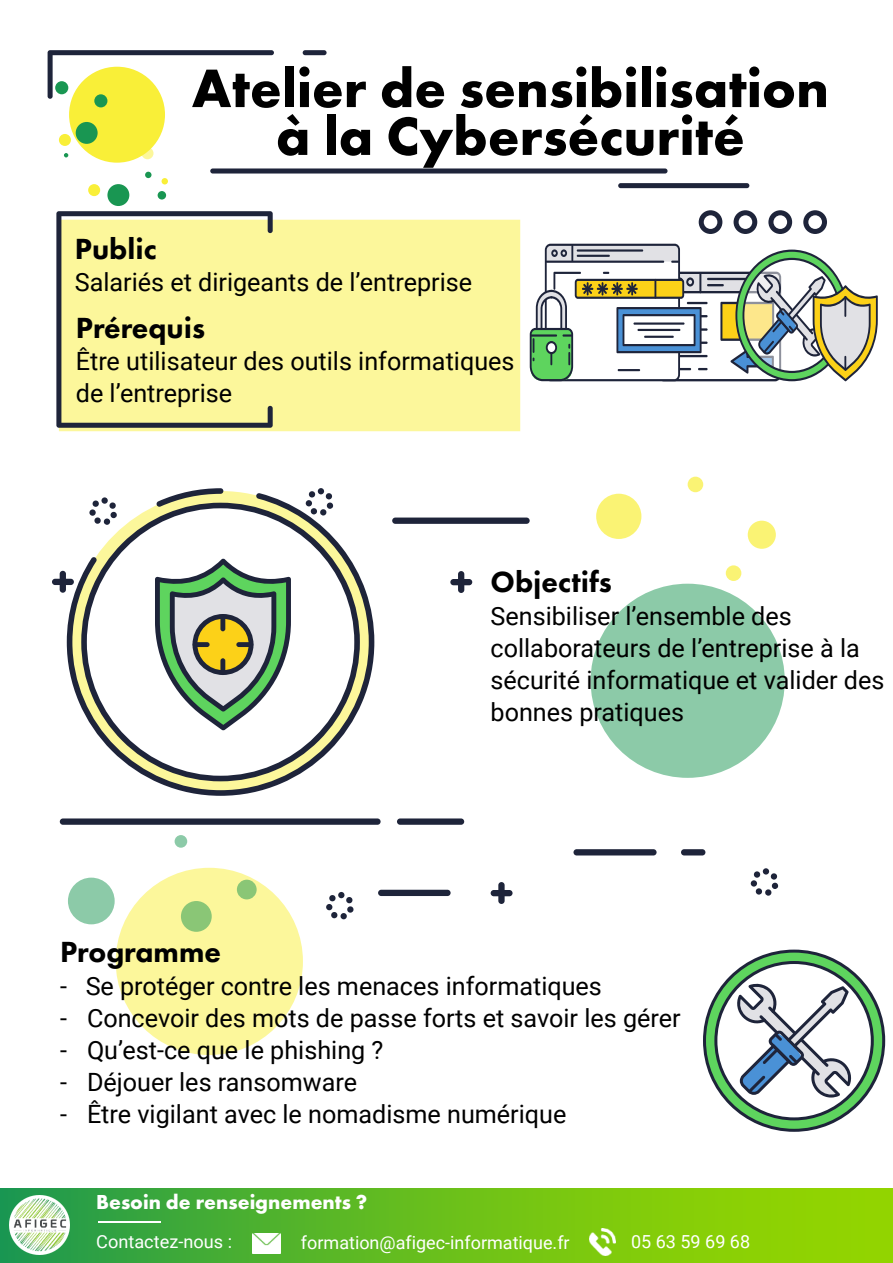
<style>
.page{position:relative;width:893px;height:1263px;background:#fff}
.page>*{position:absolute;margin:0;border:0;box-sizing:border-box;transform-origin:0 0}
.t1{font:700 56.1px/47.8px "Futura PT";color:#000;text-align:center}
.t2{font:800 30.15px "Futura PT";color:#000}
.t3{font:25.2px/32px "Roboto";color:#000}
.t4{font:700 21px "Futura PT";color:#fff}
.t5{font:18px "Roboto";color:#fff}
</style>
<div class="page">
<div style="left:0;top:1189px;width:893px;height:74px;background:linear-gradient(to right,#279d4b,#a2dc00)"></div>
<div style="left:69px;top:67px;width:96px;height:96px;background:#f9ef38;border-radius:50%"></div>
<div style="left:59px;top:220px;width:461px;height:211px;background:#fcf79b"></div>
<svg style="left:56px;top:211px;width:217px;height:217px;fill:#fcf79b"></svg>
<div style="left:591px;top:584px;width:194px;height:194px;background:#8ccaa8;border-radius:50%"></div>
<div style="left:596px;top:494px;width:45px;height:45px;background:#faf374;border-radius:50%"></div>
<div style="left:748px;top:521px;width:28px;height:28px;background:#faf374;border-radius:50%"></div>
<div style="left:688px;top:477px;width:15px;height:15px;background:#faf374;border-radius:50%"></div>
<svg style="left:726px;top:565px;width:15px;height:16px"></svg>
<svg style="left:67px;top:493px;width:307px;height:303px"></svg>
<svg style="left:156px;top:488px;width:67px;height:19px"></svg>
<div style="left:397px;top:818px;width:67px;height:7px;background:#1e243a;border-radius:3px"></div>
<div style="left:60px;top:818px;width:321px;height:7px;background:#1e243a;border-radius:3px"></div>
<svg style="left:89px;top:497px;width:28px;height:28px"></svg>
<svg style="left:306px;top:488px;width:27px;height:27px"></svg>
<div style="left:392px;top:517px;width:138px;height:7px;background:#1e243a;border-radius:3px"></div>
<div style="left:458px;top:571px;width:6px;height:22px;background:#1e243a;border-radius:3px"></div>
<div style="left:450px;top:579px;width:22px;height:6px;background:#1e243a;border-radius:3px"></div>
<div style="left:60px;top:571px;width:6px;height:22px;background:#1e243a;border-radius:3px"></div>
<div style="left:52px;top:579px;width:22px;height:6px;background:#1e243a;border-radius:3px"></div>
<div style="left:116px;top:868px;width:187px;height:187px;background:#fcf79b;border-radius:50%"></div>
<div style="left:68px;top:878px;width:47px;height:46px;background:#8ccaa8;border-radius:50%"></div>
<div style="left:181px;top:901px;width:31px;height:31px;background:#8ac676;border-radius:50%"></div>
<div style="left:237px;top:880px;width:20px;height:19px;background:#8ac676;border-radius:50%"></div>
<svg style="left:175px;top:835px;width:12px;height:13px"></svg>
<svg style="left:326px;top:892px;width:28px;height:27px"></svg>
<svg style="left:751px;top:868px;width:27px;height:28px"></svg>
<div style="left:498px;top:882px;width:7px;height:22px;background:#1e243a;border-radius:3px"></div>
<div style="left:491px;top:890px;width:22px;height:6px;background:#1e243a;border-radius:3px"></div>
<div style="left:378px;top:890px;width:73px;height:6px;background:#1e243a;border-radius:3px"></div>
<div style="left:573px;top:849px;width:84px;height:6px;background:#1e243a;border-radius:3px"></div>
<div style="left:681px;top:849px;width:24px;height:6px;background:#1e243a;border-radius:3px"></div>
<svg style="left:699px;top:210px;width:23px;height:24px"></svg>
<svg style="left:734px;top:210px;width:23px;height:24px"></svg>
<svg style="left:768px;top:210px;width:24px;height:24px"></svg>
<svg style="left:803px;top:210px;width:24px;height:24px"></svg>
<div style="left:76px;top:122px;width:22px;height:22px;background:#199652;border-radius:50%"></div>
<div style="left:107px;top:184px;width:22px;height:22px;background:#199652;border-radius:50%"></div>
<div style="left:94px;top:94px;width:13px;height:13px;background:#199652;border-radius:50%"></div>
<div style="left:145px;top:172px;width:7px;height:6px;background:#199652;border-radius:50%"></div>
<svg style="left:162px;top:178px;width:6px;height:6px"></svg>
<div style="left:158px;top:191px;width:8px;height:9px;background:#199652;border-radius:50%"></div>
<svg style="left:142px;top:147px;width:12px;height:12px"></svg>
<svg style="left:64px;top:153px;width:4px;height:4px"></svg>
<div style="left:88px;top:184px;width:12px;height:12px;background:#f9ef38;border-radius:50%"></div>
<div style="left:59px;top:134px;width:12px;height:12px;background:#f9ef38;border-radius:50%"></div>
<div style="left:210px;top:168px;width:457px;height:6px;background:#1e243a;border-radius:3px"></div>
<div style="left:618px;top:183px;width:131px;height:5px;background:#1e243a;border-radius:3px"></div>
<svg style="left:48px;top:50px;width:226px;height:49px"></svg>
<div style="left:303px;top:50px;width:24px;height:5px;background:#1e243a;border-radius:3px"></div>
<svg style="left:155px;top:559px;width:136px;height:171px"></svg>
<div style="left:193px;top:642px;width:17px;height:5px;background:#1e243a;border-radius:2px"></div>
<div style="left:236px;top:642px;width:17px;height:5px;background:#1e243a;border-radius:2px"></div>
<div style="left:220px;top:658px;width:5px;height:17px;background:#1e243a;border-radius:2px"></div>
<div style="left:220px;top:614px;width:5px;height:17px;background:#1e243a;border-radius:2px"></div>
<svg style="left:703px;top:949px;width:182px;height:183px"></svg>
<img style="left:10px;top:1195px;width:59px;height:59px">
<img style="left:252px;top:1234px;width:28px;height:19px">
<img style="left:589px;top:1229px;width:26px;height:26px">
<hr style="left:98px;top:1221px;width:63px;height:1px;background:#fff">
<svg style="left:530px;top:244px;width:348px;height:137px"></svg>
<h1 class="t1" style="left:192px;top:63px;width:639px">Atelier de sensibilisation à la Cybersécurité</h1>
<p class="t2" style="left:75px;top:231px;width:84px">Public</p>
<p class="t3" style="left:75px;top:266px;width:399px">Salariés et dirigeants de l’entreprise</p>
<p class="t2" style="left:76px;top:309px;width:131px">Prérequis</p>
<p class="t3" style="left:76px;top:344px;width:440px">Être utilisateur des outils informatiques de l’entreprise</p>
<p class="t2" style="left:491px;top:563px;width:123px">Objectifs</p>
<p class="t3" style="left:491px;top:599px;width:395px">Sensibiliser l’ensemble des collaborateurs de l’entreprise à la sécurité informatique et valider des bonnes pratiques</p>
<p class="t2" style="left:60px;top:933px;width:162px">Programme</p>
<p class="t3" style="left:60px;top:969px;width:543px">- Se protéger contre les menaces informatiques</p>
<p class="t3" style="left:60px;top:1001px;width:622px">- Concevoir des mots de passe forts et savoir les gérer</p>
<p class="t3" style="left:60px;top:1033px;width:325px">- Qu’est-ce que le phishing ?</p>
<p class="t3" style="left:60px;top:1065px;width:299px">- Déjouer les ransomware</p>
<p class="t3" style="left:60px;top:1097px;width:508px">- Être vigilant avec le nomadisme numérique</p>
<p class="t4" style="left:96px;top:1188px;width:273px">Besoin de renseignements ?</p>
<p class="t5" style="left:96px;top:1229px;width:137px">Contactez-nous :</p>
<p class="t5" style="left:301px;top:1230px;width:270px">formation@afigec-informatique.fr</p>
<p class="t5" style="left:631px;top:1229px;width:121px">05 63 59 69 68</p>
</div>
